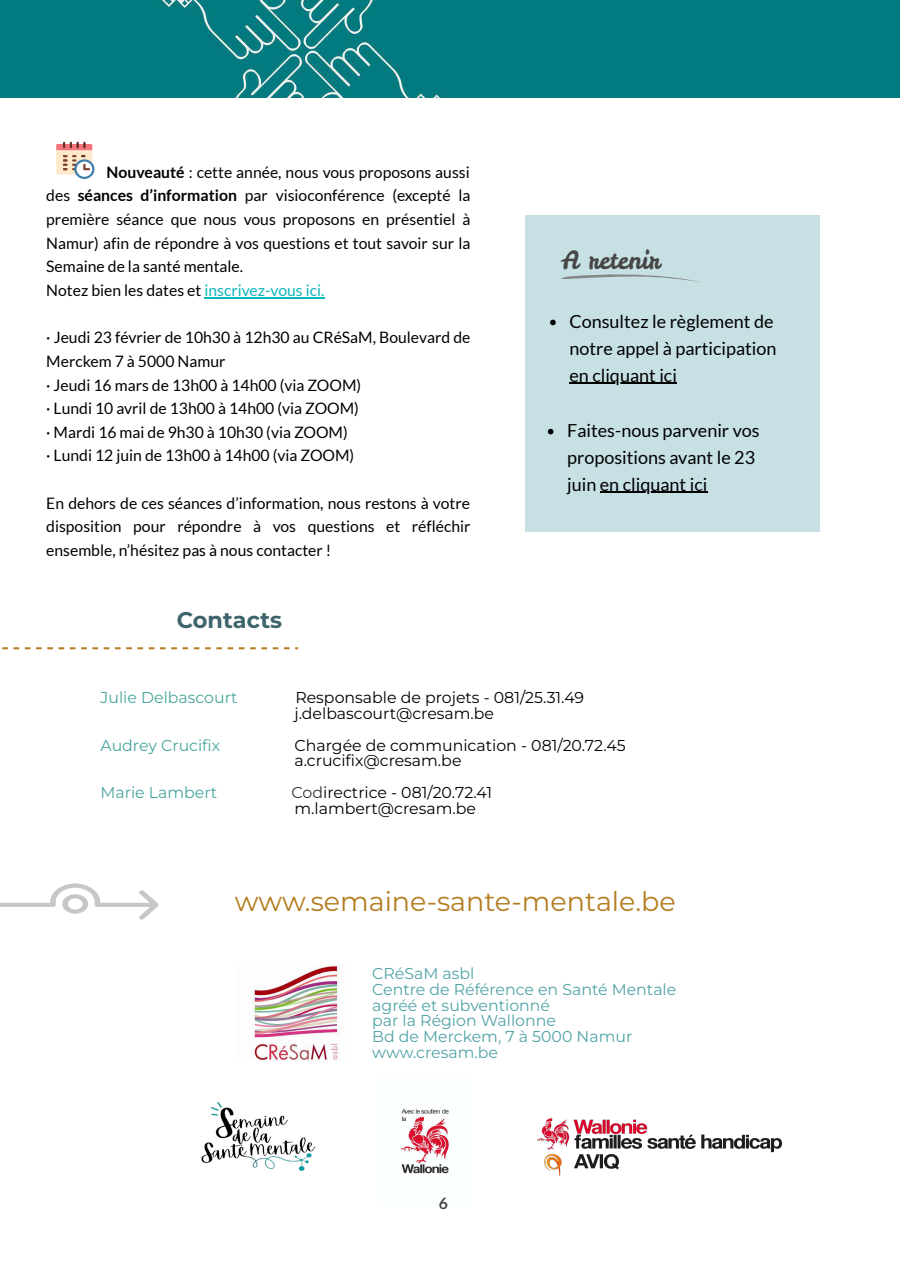
<style>
.page{position:relative;width:900px;height:1265px;background:#fff}
.page>*{position:absolute;margin:0;border:0;box-sizing:border-box;transform-origin:0 0}
.t1{font:27px "Montserrat";color:#b47c1f}
.t2{font:24.75px "Leckerli One";color:#464646}
.t3{font:700 22.5px "Montserrat";letter-spacing:-.005em;color:#3c646a}
.t4{font:18px/27px "Lato";color:#000}
.t5{font:15.75px/23.6px "Lato";color:#000}
.t6{font:15.75px/15.8px "Montserrat";color:#000}
.t7{font:15.75px/15.8px "Montserrat";color:#51a3a6}
.t8{font:15.75px "Montserrat";color:#49a69e}
.t9{font:700 15.75px "Lato";color:#464646}
.s1{font-weight:700}
.s2{color:#0fb4bb}
.s3{color:#363636}
</style>
<div class="page">
<img style="left:0;top:0;width:900px;height:98px">
<hr style="left:204px;top:297px;width:121px;height:1px;background:#0fb4bb">
<img style="left:401px;top:1108px;width:50px;height:66px">
<img style="left:251px;top:965px;width:89px;height:96px">
<svg style="left:2px;top:647px;width:296px;height:2px"></svg>
<img style="left:538px;top:1118px;width:244px;height:56px">
<img style="left:201px;top:1102px;width:115px;height:69px">
<svg style="left:0;top:883px;width:159px;height:36px"></svg>
<svg style="left:56px;top:142px;width:39px;height:37px"></svg>
<div style="left:525px;top:215px;width:295px;height:316px;background:#c6e0e4"></div>
<svg style="left:561px;top:274px;width:139px;height:8px"></svg>
<svg style="left:550px;top:320px;width:6px;height:5px"></svg>
<hr style="left:569px;top:383px;width:108px;height:1px;background:#000">
<svg style="left:548px;top:429px;width:6px;height:5px"></svg>
<hr style="left:600px;top:492px;width:107px;height:1px;background:#000">
<p class="t5" style="left:46px;top:160px;width:426px;text-indent:60px"><span class="s1">Nouveauté</span> : cette année, nous vous proposons aussi des <span class="s1">séances d’information</span> par visioconférence (excepté la première séance que nous vous proposons en présentiel à Namur) afin de répondre à vos questions et tout savoir sur la Semaine de la santé mentale.<br>Notez bien les dates et <span class="s2">inscrivez-vous ici.</span></p>
<p class="t5" style="left:46px;top:325px;width:426px">· Jeudi 23 février de 10h30 à 12h30 au CRéSaM, Boulevard de Merckem 7 à 5000 Namur<br>· Jeudi 16 mars de 13h00 à 14h00 (via ZOOM)<br>· Lundi 10 avril de 13h00 à 14h00 (via ZOOM)<br>· Mardi 16 mai de 9h30 à 10h30 (via ZOOM)<br>· Lundi 12 juin de 13h00 à 14h00 (via ZOOM)</p>
<p class="t5" style="left:46px;top:491px;width:426px;text-align:justify">En dehors de ces séances d’information, nous restons à votre disposition pour répondre à vos questions et réfléchir ensemble, n’hésitez pas à nous contacter !</p>
<h3 class="t3" style="left:177px;top:606px;width:107px">Contacts</h3>
<h2 class="t2" style="left:562px;top:243px;width:100px">A retenir</h2>
<p class="t4" style="left:569px;top:307px;width:209px">Consultez le règlement de notre appel à participation en cliquant ici</p>
<p class="t4" style="left:567px;top:416px;width:194px">Faites-nous parvenir vos propositions avant le 23 juin en cliquant ici</p>
<p class="t8" style="left:101px;top:688px;width:139px">Julie Delbascourt</p>
<p class="t6" style="left:295px;top:690px;width:291px">Responsable de projets - 081/25.31.49 j.delbascourt@cresam.be</p>
<p class="t8" style="left:101px;top:735px;width:121px">Audrey Crucifix</p>
<p class="t6" style="left:294px;top:737px;width:333px">Chargée de communication - 081/20.72.45 a.crucifix@cresam.be</p>
<p class="t8" style="left:101px;top:782px;width:118px">Marie Lambert</p>
<p class="t6" style="left:292px;top:784px;width:202px"><span class="s3">Cod</span>irectrice - 081/20.72.41 m.lambert@cresam.be</p>
<h1 class="t1" style="left:235px;top:884px;width:442px">www.semaine-sante-mentale.be</h1>
<p class="t7" style="left:372px;top:965px;width:306px">CRéSaM asbl<br>Centre de Référence en Santé Mentale agréé et subventionné<br>par la Région Wallonne<br>Bd de Merckem, 7 à 5000 Namur www.cresam.be</p>
<p class="t9" style="left:439px;top:1193px;width:11px">6</p>
</div>
